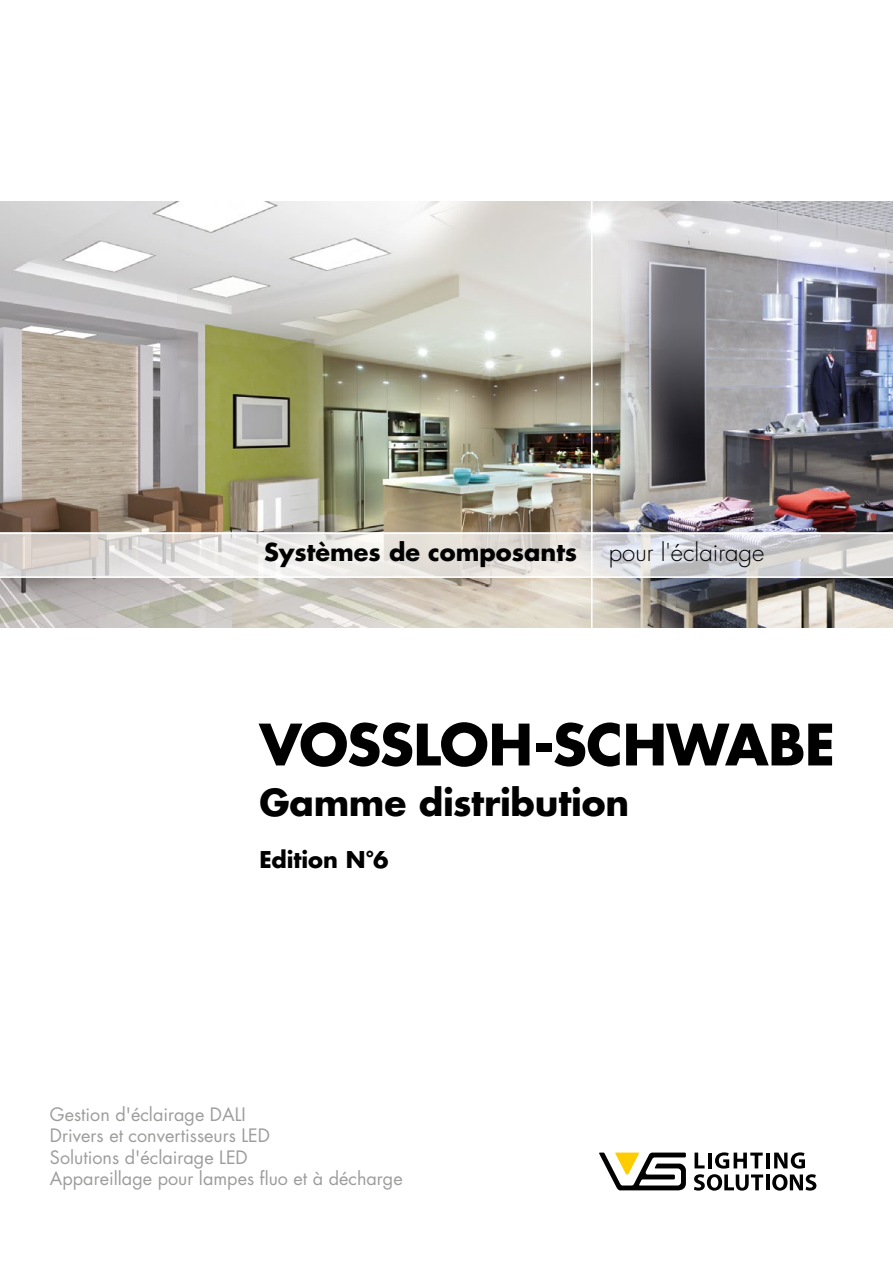
<style>
.page{position:relative;width:893px;height:1263px;background:#fff}
.page>*{position:absolute;margin:0;border:0;box-sizing:border-box;transform-origin:0 0}
.t1{font:700 55.5px "Futura";letter-spacing:-.015em;color:#000}
.t2{font:700 36px "Futura";letter-spacing:-.01em;color:#000}
.t3{font:700 24px "Futura";color:#000}
.t4{font:300 24px "Futura";color:#000}
.t5{font:700 22.5px "Futura";letter-spacing:-.005em;color:#000}
.t6{font:18px/21.6px "Futura";color:#9d9d9c}
</style>
<div class="page">
<img style="left:0;top:202px;width:893px;height:425px">
<svg style="left:0;top:534px;width:893px;height:42px;background:#dedbda"></svg>
<hr style="left:0;top:533px;width:893px;height:1px;background:#fff">
<hr style="left:0;top:576px;width:893px;height:2px;background:#fff">
<hr style="left:591px;top:186px;width:2px;height:454px;background:#fff">
<svg style="left:599px;top:1152px;width:87px;height:38px"></svg>
<svg style="left:695px;top:1152px;width:10px;height:16px"></svg>
<svg style="left:774px;top:1152px;width:31px;height:16px"></svg>
<svg style="left:715px;top:1152px;width:48px;height:16px"></svg>
<hr style="left:708px;top:1152px;width:4px;height:16px;background:#000">
<hr style="left:766px;top:1152px;width:4px;height:16px;background:#000">
<svg style="left:772px;top:1174px;width:44px;height:16px"></svg>
<hr style="left:766px;top:1174px;width:4px;height:16px;background:#000">
<svg style="left:694px;top:1174px;width:69px;height:16px"></svg>
<h3 class="t3" style="left:264px;top:536px;width:315px">Systèmes de composants</h3>
<h3 class="t4" style="left:609px;top:538px;width:157px">pour l'éclairage</h3>
<h1 class="t1" style="left:259px;top:708px;width:577px">VOSSLOH-SCHWABE</h1>
<h2 class="t2" style="left:259px;top:779px;width:371px">Gamme distribution</h2>
<p class="t5" style="left:259px;top:844px;width:131px">Edition N°6</p>
<p class="t6" style="left:50px;top:1103px;width:354px">Gestion d'éclairage DALI<br>Drivers et convertisseurs LED<br>Solutions d'éclairage LED<br>Appareillage pour lampes fluo et à décharge</p>
</div>
